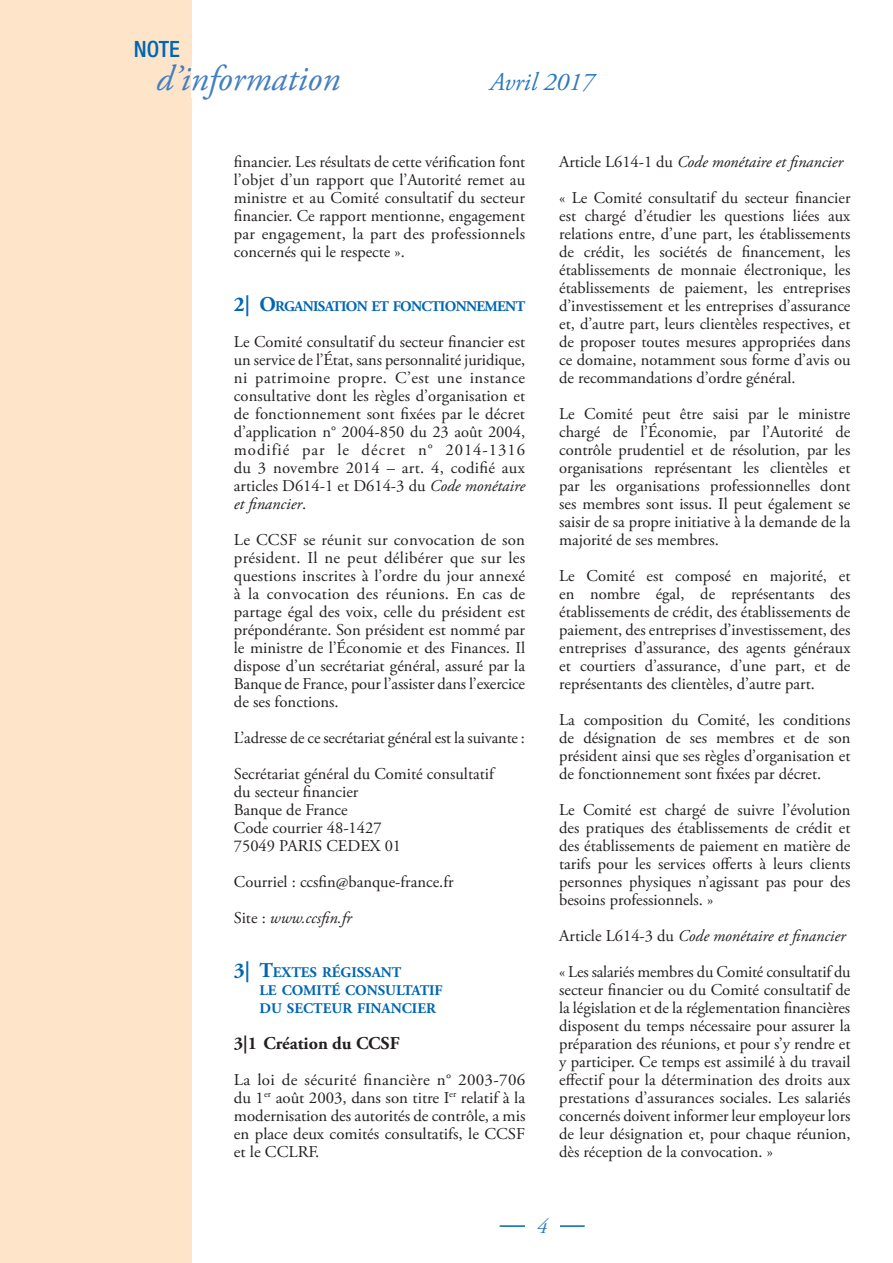
<style>
.page{position:relative;width:893px;height:1263px;background:#fff}
.page>*{position:absolute;margin:0;border:0;box-sizing:border-box;transform-origin:0 0}
.t1{font:italic 36px "Adobe Garamond Pro";color:#437ec1}
.t2{font:italic 25.5px "Adobe Garamond Pro";color:#2b79be}
.t3{font:500 condensed 22.5px "Helvetica Neue LT Std";color:#0166b3}
.t4{font:italic 21px "Adobe Garamond Pro";color:#2b79be}
.t5{font:700 18px "Adobe Garamond Pro";color:#231f20}
.t6{font:16.5px/18px "Adobe Garamond Pro";color:#231f20;text-align:justify}
.t7{font:700 14.7px/18px "Adobe Garamond Pro";color:#0166b3}
.t8{font:700 14.7px "Adobe Garamond Pro";letter-spacing:-.045em;color:#0166b3}
.s1{font-size:21px}
.s2{font-style:italic}
</style>
<div class="page">
<div style="left:0;top:0;width:191px;height:1263px;background:#fee5ca"></div>
<hr style="left:500px;top:1225px;width:85px;height:2px;background:#0166b3">
<div style="left:525px;top:1218px;width:34px;height:15px;background:#fff"></div>
<h3 class="t3" style="left:134px;top:36px;width:47px">NOTE</h3>
<h1 class="t1" style="left:156px;top:57px;width:185px">d’information</h1>
<h2 class="t2" style="left:490px;top:66px;width:106px">Avril 2017</h2>
<p class="t6" style="left:234px;top:153px;width:293px">financier. Les résultats de cette vérification font l’objet d’un rapport que l’Autorité remet au ministre et au Comité consultatif du secteur financier. Ce rapport mentionne, engagement par engagement, la part des professionnels concernés qui le respecte ».</p>
<p class="t8" style="left:234px;top:298px;width:293px"><span class="s1">2| O</span> RGANISATION ET FONCTIONNEMENT</p>
<p class="t6" style="left:234px;top:333px;width:293px">Le Comité consultatif du secteur financier est un service de l’État, sans personnalité juridique, ni patrimoine propre. C’est une instance consultative dont les règles d’organisation et de fonctionnement sont fixées par le décret d’application n° 2004‑850 du 23 août 2004, modifié par le décret n° 2014‑1316 du 3 novembre 2014 – art. 4, codifié aux articles D614-1 et D614‑3 du <span class="s2">Code monétaire et financier</span>.</p>
<p class="t6" style="left:234px;top:531px;width:293px">Le CCSF se réunit sur convocation de son président. Il ne peut délibérer que sur les questions inscrites à l’ordre du jour annexé à la convocation des réunions. En cas de partage égal des voix, celle du président est prépondérante. Son président est nommé par le ministre de l’Économie et des Finances. Il dispose d’un secrétariat général, assuré par la Banque de France, pour l’assister dans l’exercice de ses fonctions.</p>
<p class="t6" style="left:234px;top:720px;width:293px;line-height:36px">L’adresse de ce secrétariat général est la suivante :<br>Secrétariat général du Comité consultatif</p>
<p class="t6" style="left:234px;top:783px;width:169px;text-align:left">du secteur financier<br>Banque de France<br>Code courrier 48-1427<br>75049 PARIS CEDEX 01</p>
<p class="t6" style="left:234px;top:864px;width:221px;line-height:36px">Courriel : ccsfin@banque-france.fr<br>Site : <span class="s2">www.ccsfin.fr</span></p>
<p class="t7" style="left:259px;top:963px;width:185px;text-indent:-26px"><span class="s1">3| T</span>EXTES RÉGISSANT<br>LE COMITÉ CONSULTATIF<br>DU SECTEUR FINANCIER</p>
<p class="t5" style="left:234px;top:1033px;width:167px">3|1 Création du CCSF</p>
<p class="t6" style="left:234px;top:1071px;width:293px">La loi de sécurité financière n° 2003‑706 du 1<sup>er</sup> août 2003, dans son titre I<sup>er</sup> relatif à la modernisation des autorités de contrôle, a mis en place deux comités consultatifs, le CCSF et le CCLRF.</p>
<p class="t6" style="left:559px;top:144px;width:293px;line-height:36px">Article L614-1 du <span class="s2">Code monétaire et financier </span>« Le Comité consultatif du secteur financier</p>
<p class="t6" style="left:559px;top:207px;width:293px">est chargé d’étudier les questions liées aux relations entre, d’une part, les établissements de crédit, les sociétés de financement, les établissements de monnaie électronique, les établissements de paiement, les entreprises d’investissement et les entreprises d’assurance et, d’autre part, leurs clientèles respectives, et de proposer toutes mesures appropriées dans ce domaine, notamment sous forme d’avis ou de recommandations d’ordre général.</p>
<p class="t6" style="left:559px;top:405px;width:293px">Le Comité peut être saisi par le ministre chargé de l’Économie, par l’Autorité de contrôle prudentiel et de résolution, par les organisations représentant les clientèles et par les organisations professionnelles dont ses membres sont issus. Il peut également se saisir de sa propre initiative à la demande de la majorité de ses membres.</p>
<p class="t6" style="left:559px;top:567px;width:293px">Le Comité est composé en majorité, et en nombre égal, de représentants des établissements de crédit, des établissements de paiement, des entreprises d’investissement, des entreprises d’assurance, des agents généraux et courtiers d’assurance, d’une part, et de représentants des clientèles, d’autre part.</p>
<p class="t6" style="left:559px;top:711px;width:293px">La composition du Comité, les conditions de désignation de ses membres et de son président ainsi que ses règles d’organisation et de fonctionnement sont fixées par décret.</p>
<p class="t6" style="left:559px;top:801px;width:293px">Le Comité est chargé de suivre l’évolution des pratiques des établissements de crédit et des établissements de paiement en matière de tarifs pour les services offerts à leurs clients personnes physiques n’agissant pas pour des besoins professionnels. »</p>
<p class="t6" style="left:559px;top:918px;width:293px;line-height:36px">Article L614‑3 du <span class="s2">Code monétaire et financier </span>« Les salariés membres du Comité consultatif du</p>
<p class="t6" style="left:559px;top:981px;width:293px">secteur financier ou du Comité consultatif de la législation et de la réglementation financières disposent du temps nécessaire pour assurer la préparation des réunions, et pour s’y rendre et y participer. Ce temps est assimilé à du travail effectif pour la détermination des droits aux prestations d’assurances sociales. Les salariés concernés doivent informer leur employeur lors de leur désignation et, pour chaque réunion, dès réception de la convocation. »</p>
<p class="t4" style="left:537px;top:1214px;width:12px">4</p>
</div>
